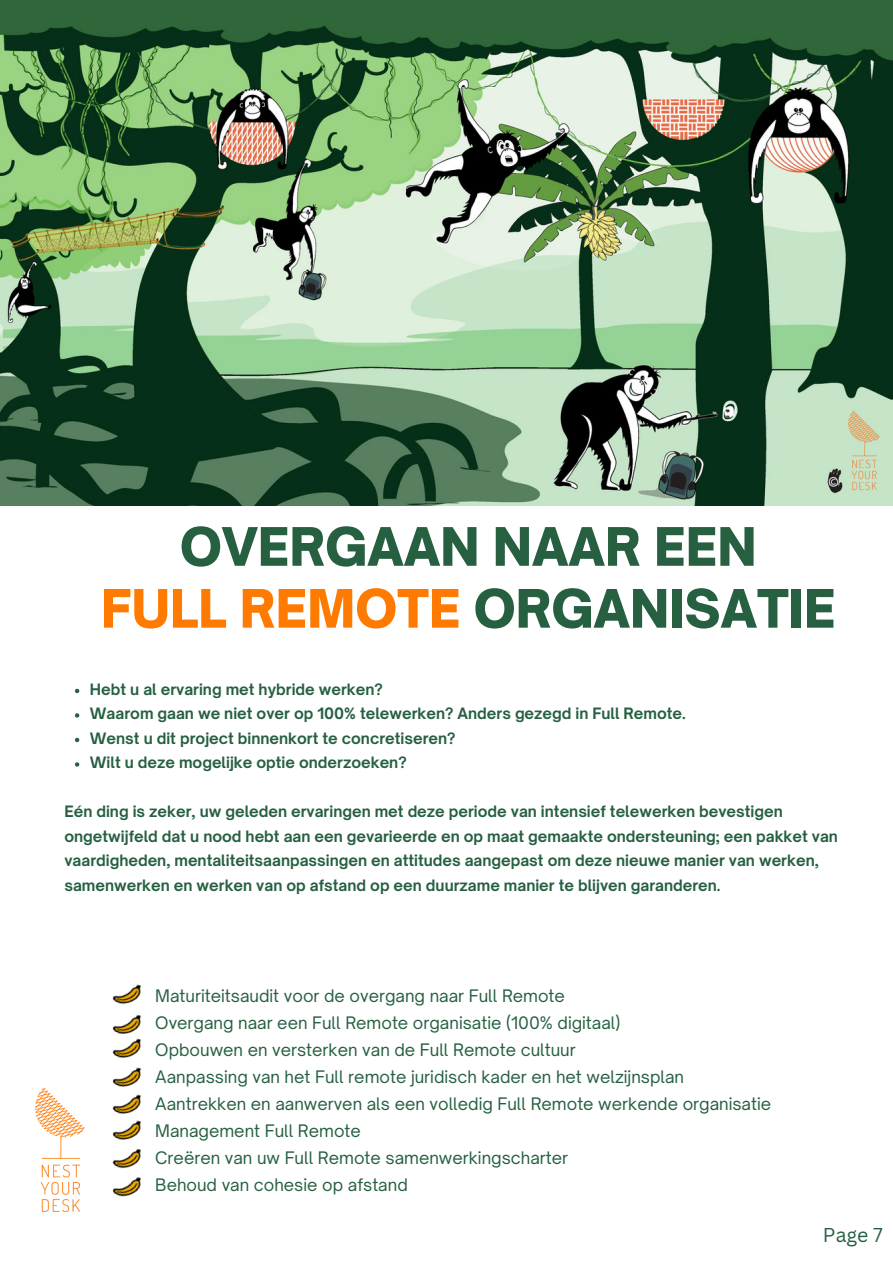
<style>
.page{position:relative;width:893px;height:1264px;background:#fff}
.page>*{position:absolute;margin:0;border:0;box-sizing:border-box;transform-origin:0 0}
.t1{font:900 50.7px/61.8px "Open Sauce One";color:#266041;text-align:center}
.t2{font:19.5px "Canva Sans";color:#266041}
.t3{font:16.5px "Open Sauce One";color:#266041}
.t4{font:700 15px/24.5px "Open Sauce One";color:#266041}
.s1{color:#ff7a00}
</style>
<div class="page">
<img style="left:35px;top:1088px;width:50px;height:124px">
<img style="left:0;top:0;width:892px;height:505px">
<img style="left:112px;top:984px;width:30px;height:20px">
<svg style="left:75px;top:688px;width:4px;height:5px"></svg>
<svg style="left:75px;top:713px;width:4px;height:4px"></svg>
<svg style="left:75px;top:737px;width:4px;height:5px"></svg>
<svg style="left:75px;top:762px;width:4px;height:4px"></svg>
<img style="left:112px;top:1014px;width:30px;height:14px">
<img style="left:112px;top:1028px;width:30px;height:29px">
<img style="left:112px;top:1057px;width:30px;height:27px">
<img style="left:112px;top:1084px;width:30px;height:26px">
<img style="left:112px;top:1110px;width:30px;height:28px">
<img style="left:112px;top:1138px;width:30px;height:28px">
<img style="left:112px;top:1166px;width:30px;height:31px">
<p class="t1" style="left:101px;top:515px;width:736px">OVERGAAN NAAR EEN<br><span class="s1">FULL REMOTE</span> ORGANISATIE</p>
<p class="t4" style="left:90px;top:677px;width:294px">Hebt u al ervaring met hybride werken?</p>
<p class="t4" style="left:90px;top:701px;width:597px">Waarom gaan we niet over op 100% telewerken? Anders gezegd in Full Remote.</p>
<h3 class="t4" style="left:90px;top:726px;width:367px">Wenst u dit project binnenkort te concretiseren?</h3>
<p class="t4" style="left:90px;top:750px;width:318px">Wilt u deze mogelijke optie onderzoeken?</p>
<p class="t4" style="left:64px;top:799px;width:775px">Eén ding is zeker, uw geleden ervaringen met deze periode van intensief telewerken bevestigen ongetwijfeld dat u nood hebt aan een gevarieerde en op maat gemaakte ondersteuning; een pakket van vaardigheden, mentaliteitsaanpassingen en attitudes aangepast om deze nieuwe manier van werken, samenwerken en werken van op afstand op een duurzame manier te blijven garanderen.</p>
<p class="t3" style="left:155px;top:985px;width:411px">Maturiteitsaudit voor de overgang naar Full Remote</p>
<p class="t3" style="left:155px;top:1012px;width:466px">Overgang naar een Full Remote organisatie (100% digitaal)</p>
<p class="t3" style="left:155px;top:1039px;width:422px">Opbouwen en versterken van de Full Remote cultuur</p>
<p class="t3" style="left:155px;top:1066px;width:530px">Aanpassing van het Full remote juridisch kader en het welzijnsplan</p>
<p class="t3" style="left:155px;top:1093px;width:617px">Aantrekken en aanwerven als een volledig Full Remote werkende organisatie</p>
<p class="t3" style="left:155px;top:1120px;width:207px">Management Full Remote</p>
<p class="t3" style="left:155px;top:1147px;width:414px">Creëren van uw Full Remote samenwerkingscharter</p>
<p class="t3" style="left:155px;top:1174px;width:254px">Behoud van cohesie op afstand</p>
<h2 class="t2" style="left:822px;top:1221px;width:61px">Page 7</h2>
</div>
